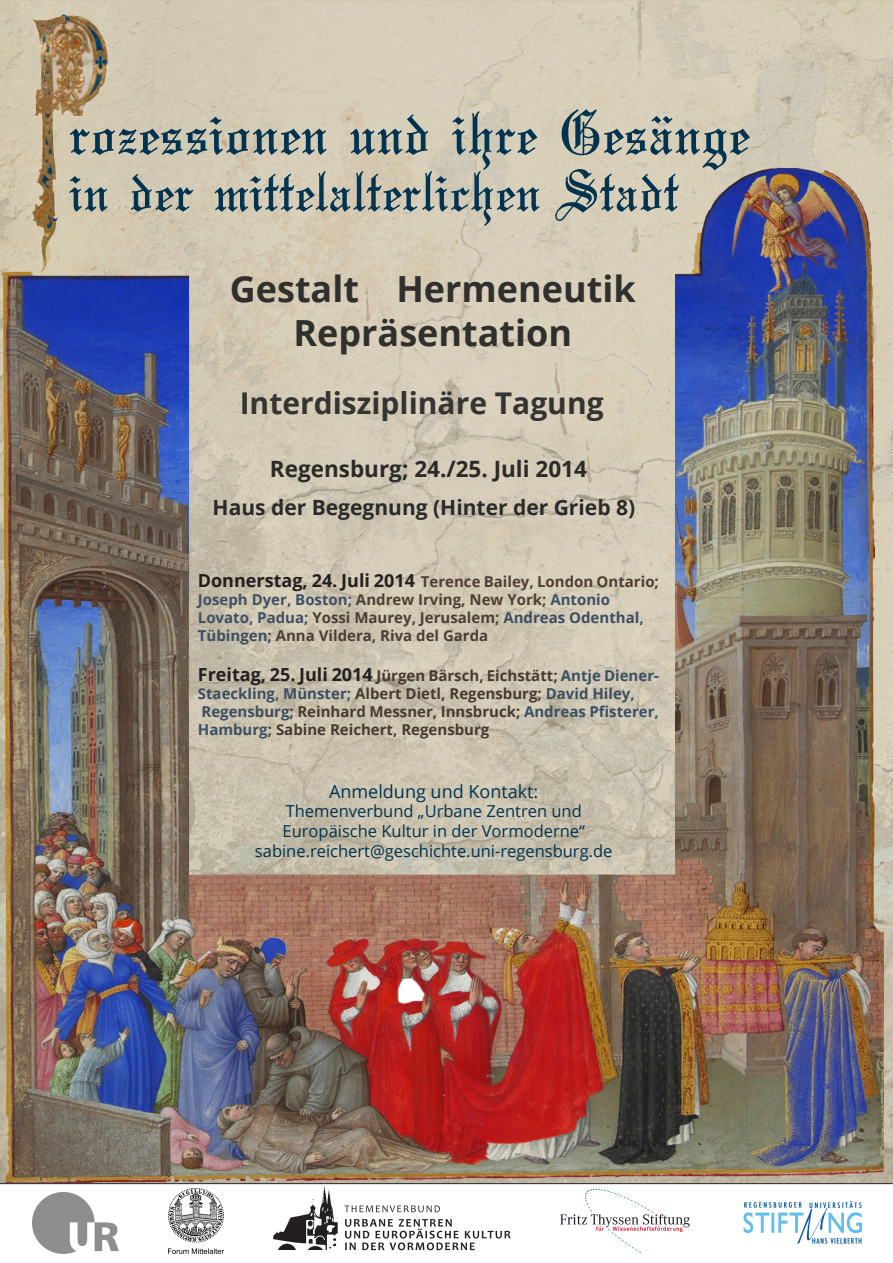
<style>
.page{position:relative;width:893px;height:1263px;background:#fff}
.page>*{position:absolute;margin:0;border:0;box-sizing:border-box;transform-origin:0 0}
.t1{font:67.5px "Olde English";letter-spacing:.01em;color:#003350}
.t2{font:63px "Olde English";letter-spacing:.01em;color:#003350}
.t3{font:700 36px "Open Sans";color:#2f2f2d}
.t4{font:700 30px "Open Sans";color:#343432}
.t5{font:700 22.5px "Open Sans";color:#2a2a28}
.t6{font:700 21px "Open Sans";color:#2a2a2a}
.t7{font:18px "Open Sans";color:#003350}
.t8{font:16.5px "Open Sans";color:#003350}
.t9{font:700 15px/18px "Open Sans";color:#483a31}
.t10{font:700 15px/18px "Open Sans";color:#3f5064}
.t11{font:700 15px "Open Sans";color:#4b3f33}
.s1{font-size:18px;color:#231f20}
.s2{color:#4f3e34}
.s3{color:#4c4034}
.s4{color:#4b3f33}
.s5{color:#3c4d61}
.s6{color:#3c4e62}
.s7{color:#3c4f60}
.s8{color:#3b5063}
</style>
<div class="page">
<img style="left:0;top:0;width:893px;height:1183px">
<svg style="left:0;top:1183px;width:893px;height:70px"></svg>
<img style="left:32px;top:1192px;width:86px;height:62px">
<img style="left:168px;top:1188px;width:56px;height:66px">
<img style="left:561px;top:1190px;width:129px;height:62px">
<img style="left:740px;top:1198px;width:124px;height:54px">
<svg style="left:344px;top:1205px;width:96px;height:7px"></svg>
<svg style="left:345px;top:1219px;width:166px;height:31px"></svg>
<img style="left:274px;top:1186px;width:64px;height:64px">
<img style="left:15px;top:9px;width:114px;height:286px">
<p class="t1" style="left:69px;top:96px;width:681px">rozessionen und ihre Gesänge</p>
<p class="t2" style="left:69px;top:156px;width:611px">in der mittelalterlichen Stadt</p>
<p class="t3" style="left:230px;top:264px;width:407px">Gestalt Hermeneutik</p>
<p class="t3" style="left:293px;top:307px;width:280px">Repräsentation</p>
<p class="t4" style="left:240px;top:382px;width:365px">Interdisziplinäre Tagung</p>
<p class="t5" style="left:270px;top:453px;width:319px">Regensburg; 24./25. Juli 2014</p>
<p class="t6" style="left:213px;top:493px;width:424px">Haus der Begegnung (Hinter der Grieb 8)</p>
<p class="t10" style="left:198px;top:572px;width:463px"><span class="s1">Donnerstag, 24. Juli 2014</span> <span class="s2">Terence Bailey, London Ontario;<br></span>Joseph Dyer, Boston; <span class="s3">Andrew Irving, New York;</span> Antonio<br>Lovato, Padua; <span class="s4">Yossi Maurey, Jerusalem;</span> <span class="s5">Andreas Odenthal,</span></p>
<p class="t11" style="left:198px;top:625px;width:292px"><span class="s5">Tübingen;</span> Anna Vildera, Riva del Garda</p>
<p class="t9" style="left:198px;top:666px;width:463px"><span class="s1">Freitag, 25. Juli 2014</span> Jürgen Bärsch, Eichstätt; <span class="s6">Antje Diener-<br>Staeckling, Münster;</span> Albert Dietl, Regensburg; <span class="s7">David Hiley,</span></p>
<p class="t9" style="left:201px;top:702px;width:459px"><span class="s7">Regensburg</span>; Reinhard Messner, Innsbruck; <span class="s8">Andreas Pfisterer,</span></p>
<p class="t9" style="left:198px;top:720px;width:293px"><span class="s8">Hamburg</span>; Sabine Reichert, Regensburg</p>
<p class="t7" style="left:329px;top:779px;width:211px">Anmeldung und Kontakt:</p>
<p class="t8" style="left:286px;top:800px;width:298px">Themenverbund „Urbane Zentren und</p>
<p class="t8" style="left:283px;top:820px;width:304px">Europäische Kultur in der Vormoderne“</p>
<p class="t8" style="left:255px;top:840px;width:359px">sabine.reichert@geschichte.uni-regensburg.de</p>
</div>
